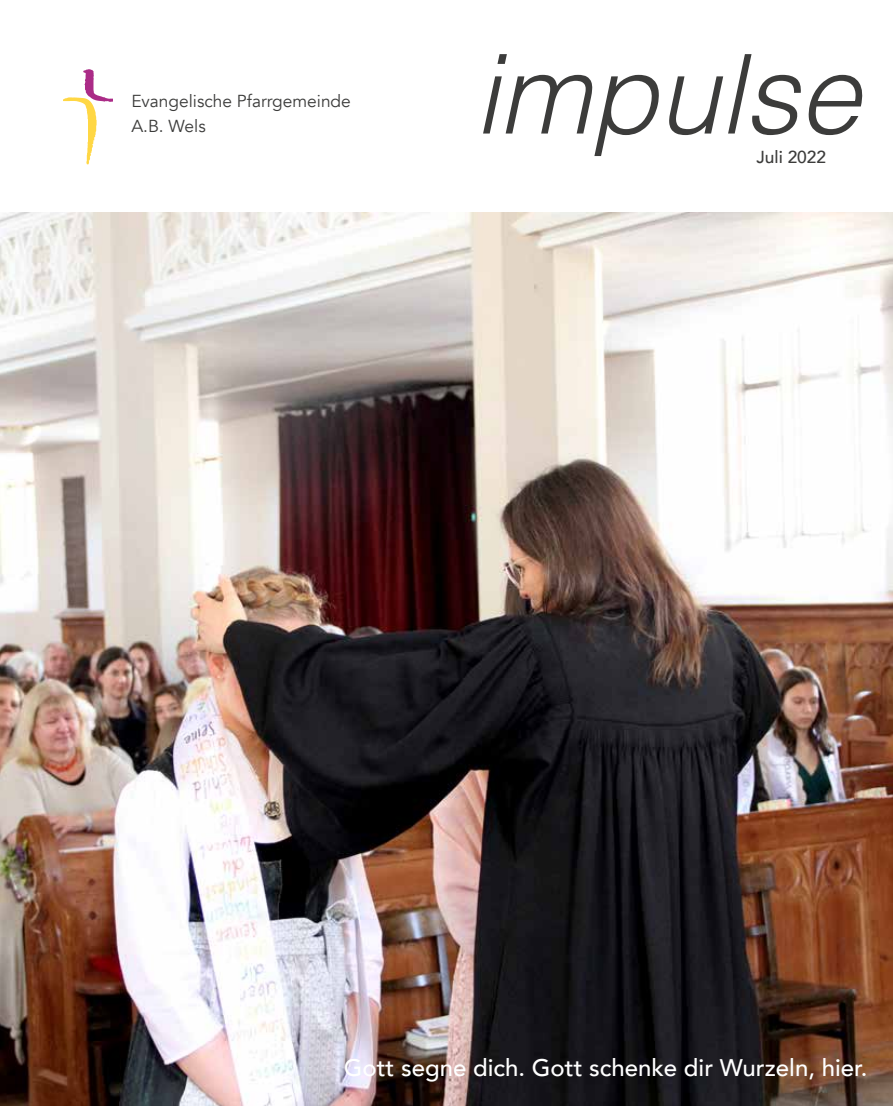
<style>
.page{position:relative;width:893px;height:1106px;background:#fff}
.page>*{position:absolute;margin:0;border:0;box-sizing:border-box;transform-origin:0 0}
.t1{font:italic 300 110.25px "Helvetica";color:#3c3c3b}
.t2{font:500 24px "Avenir";color:#fff}
.t3{font:17.4px/25.2px "Avenir";color:#3c3c3b}
.t4{font:500 17.4px "Avenir";color:#3c3c3b}
</style>
<div class="page">
<img style="left:0;top:213px;width:893px;height:893px">
<svg style="left:64px;top:69px;width:49px;height:95px"></svg>
<p class="t3" style="left:131px;top:89px;width:221px">Evangelische Pfarrgemeinde<br>A.B. Wels</p>
<h1 class="t1" style="left:474px;top:1px;width:387px">impulse</h1>
<p class="t4" style="left:756px;top:142px;width:71px">Juli 2022</p>
<p class="t2" style="left:344px;top:1046px;width:525px">Gott segne dich. Gott schenke dir Wurzeln, hier.</p>
</div>
